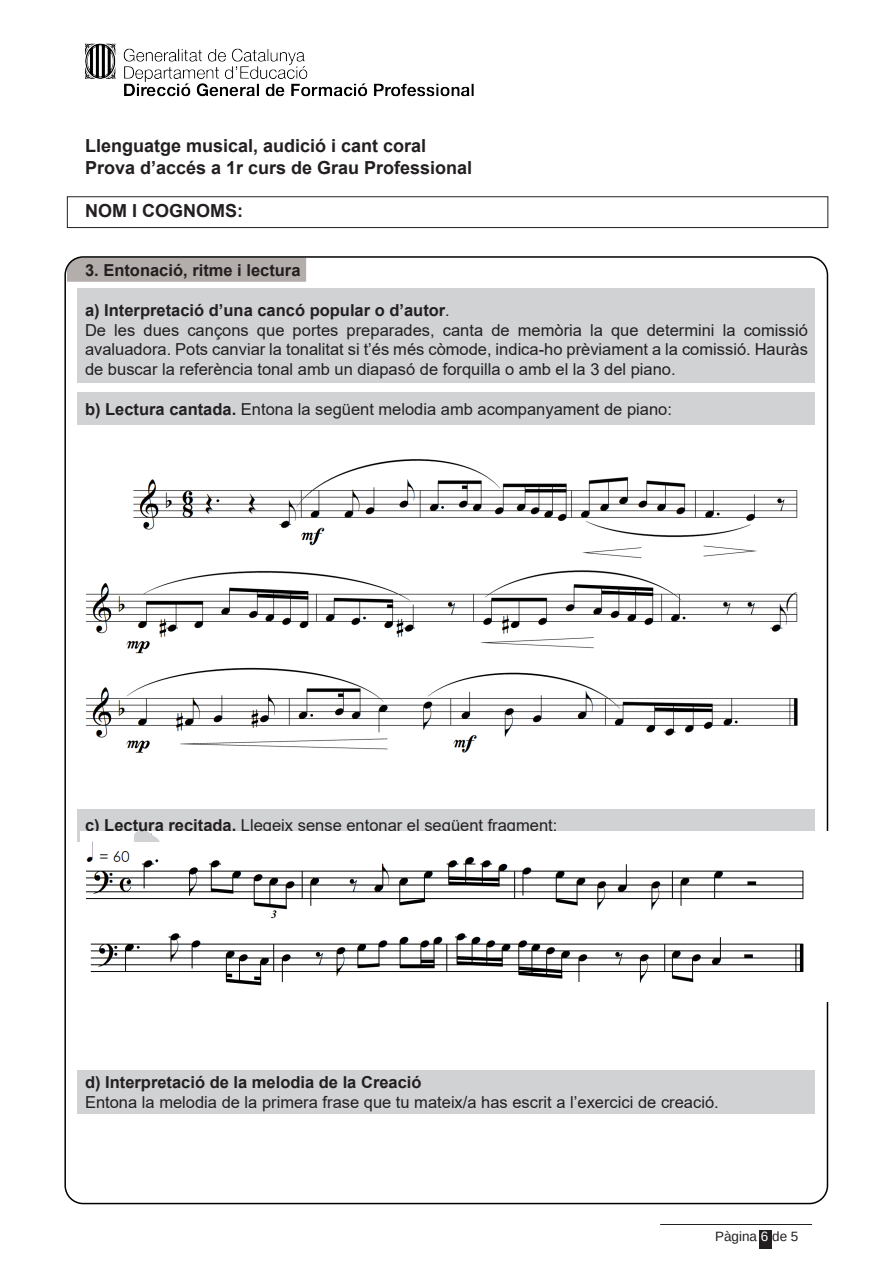
<style>
.page{position:relative;width:893px;height:1263px;background:#fff}
.page>*{position:absolute;margin:0;border:0;box-sizing:border-box;transform-origin:0 0}
.t1{font:700 18px/21.6px "Arial";color:#231f20}
.t2{font:16.5px/19.8px "Arial";color:#231f20;text-align:justify}
.t3{font:700 16.5px "Arial";color:#231f20}
.t4{font:13.5px "Arimo";color:#231f20}
.s1{font-weight:400;font-style:italic}
.s2{font-weight:700}
.s3{color:#fff}
</style>
<div class="page">
<div style="left:759px;top:1230px;width:12px;height:19px;background:#231f20"></div>
<hr style="left:660px;top:1224px;width:152px;height:1px;background:#231f20">
<div style="left:78px;top:1070px;width:737px;height:44px;background:#d1d2d4"></div>
<div style="left:78px;top:392px;width:737px;height:33px;background:#d1d2d4"></div>
<div style="left:78px;top:288px;width:737px;height:95px;background:#d1d2d4"></div>
<div style="left:78px;top:809px;width:737px;height:32px;background:#d1d2d4"></div>
<div style="left:67px;top:259px;width:239px;height:23px;background:#b3adab"></div>
<div style="left:67px;top:196px;width:761px;height:32px;border:1px solid #231f20"></div>
<img style="left:85px;top:43px;width:389px;height:54px">
<img style="left:85px;top:459px;width:713px;height:294px">
<img style="left:81px;top:831px;width:734px;height:155px">
<img style="left:84px;top:832px;width:49px;height:36px">
<p class="t1" style="left:85px;top:135px;width:389px">Llenguatge musical, audició i cant coral<br>Prova d’accés a 1r curs de Grau Professional</p>
<p class="t1" style="left:85px;top:200px;width:160px">NOM I COGNOMS:</p>
<p class="t3" style="left:85px;top:259px;width:217px">3. Entonació, ritme i lectura</p>
<p class="t3" style="left:85px;top:298px;width:366px">a) Interpretació d’una cancó popular o d’autor<span class="s1">.</span></p>
<p class="t2" style="left:85px;top:320px;width:724px">De les dues cançons que portes preparades, canta de memòria la que determini la comissió avaluadora. Pots canviar la tonalitat si t’és més còmode, indica-ho prèviament a la comissió. Hauràs de buscar la referència tonal amb un diapasó de forquilla o amb el la 3 del piano.</p>
<p class="t2" style="left:85px;top:399px;width:588px"><span class="s2">b) Lectura cantada.</span> Entona la següent melodia amb acompanyament de piano:</p>
<p class="t2" style="left:85px;top:815px;width:474px"><span class="s2">c) Lectura recitada.</span> Llegeix sense entonar el següent fragment:</p>
<p class="t3" style="left:85px;top:1071px;width:338px">d) Interpretació de la melodia de la Creació</p>
<p class="t2" style="left:85px;top:1092px;width:635px">Entona la melodia de la primera frase que tu mateix/a has escrit a l’exercici de creació.</p>
<p class="t4" style="left:715px;top:1228px;width:85px">Pàgina <span class="s3">6</span> de 5</p>
</div>
